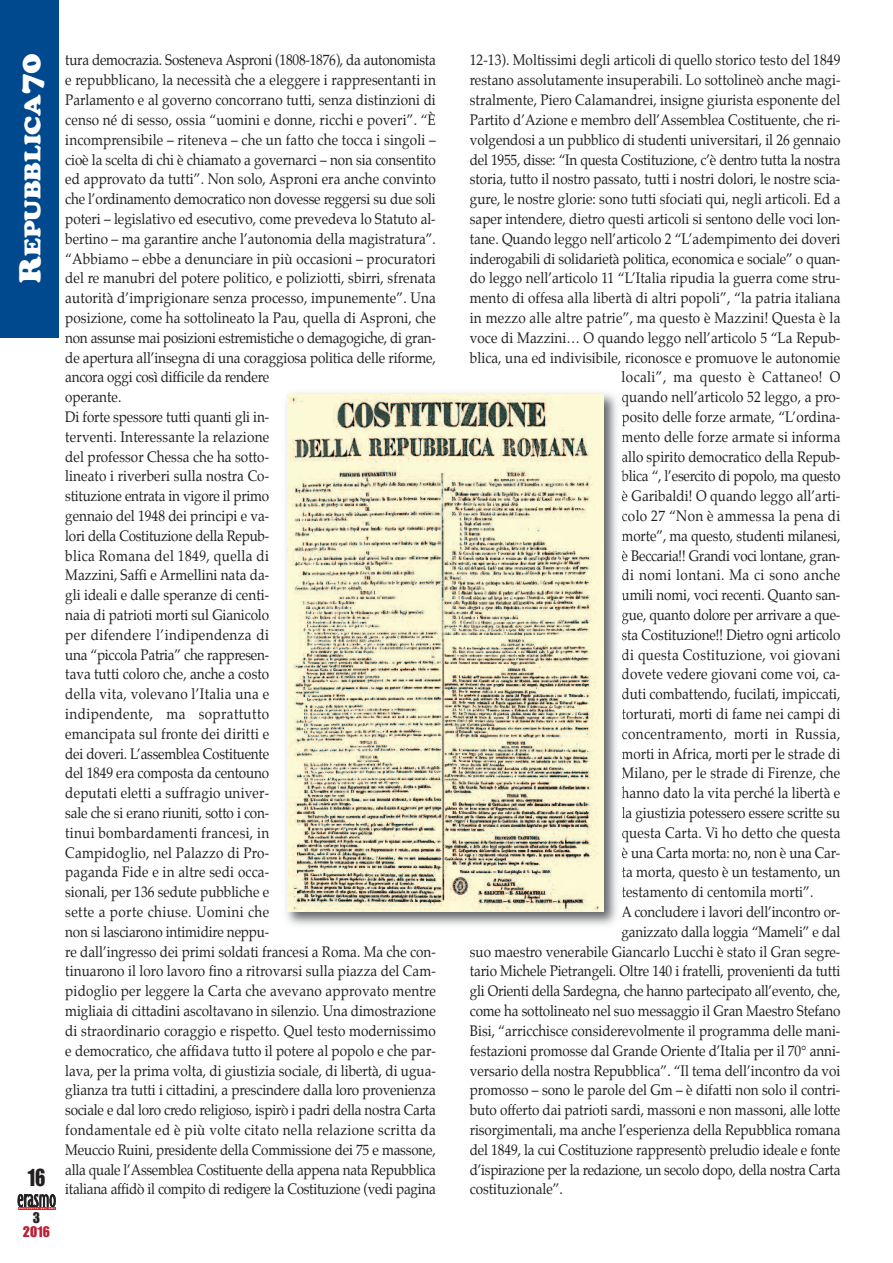
<style>
.page{position:relative;width:893px;height:1263px;background:#fff}
.page>*{position:absolute;margin:0;border:0;box-sizing:border-box;transform-origin:0 0}
.t1{font:24px "Impact";color:#231f20;scale:.9 1}
.t2{font:22.5px "Cooper Black Std";color:#fff;scale:1.1 1}
.t3{font:15px/19.8px "Palatino";color:#231f20;scale:.9 1}
.t4{font:15px "Palatino";letter-spacing:-.02em;color:#231f20;scale:.9 1}
.t5{font:15px "Palatino";letter-spacing:.03em;color:#231f20;scale:.9 1}
.t6{font:15px "Palatino";letter-spacing:.025em;color:#231f20;scale:.9 1}
.t7{font:15px "Impact";color:#ba1f33}
.t8{font:15px "Impact";color:#231f20}
.t9{font:700 2.1px "Officina Sans";letter-spacing:.2em;color:#fff;scale:1.53 1}
.s1{font-size:30px}
</style>
<div class="page">
<div style="left:0;top:0;width:59px;height:338px;background:#01498e"></div>
<svg style="left:18px;top:1194px;width:38px;height:13px"></svg>
<hr style="left:18px;top:1207px;width:38px;height:2px;background:#ee1d23">
<img style="left:286px;top:393px;width:337px;height:532px">
<svg style="left:622px;top:414px;width:1px;height:12px"></svg>
<svg style="left:621px;top:470px;width:2px;height:11px"></svg>
<svg style="left:622px;top:786px;width:1px;height:12px"></svg>
<svg style="left:622px;top:807px;width:1px;height:12px"></svg>
<img style="left:287px;top:394px;width:317px;height:518px">
<h2 class="t2" style="left:25px;top:283px;width:211px;rotate:-90deg"><span class="s1">R</span>EPUBBLICA<span class="s1">70</span></h2>
<h1 class="t1" style="left:27px;top:1169px;width:22px">16</h1>
<p class="t9" style="left:19px;top:1207px;width:25px">Notiziario del GOI</p>
<p class="t8" style="left:33px;top:1212px;width:9px">3</p>
<p class="t7" style="left:23px;top:1226px;width:29px">2016</p>
<p class="t3" style="left:65px;top:52px;width:413px">tura democrazia. Sosteneva Asproni (1808-1876), da autonomista e repubblicano, la necessità che a eleggere i rappresentanti in Parlamento e al governo concorrano tutti, senza distinzioni di censo né di sesso, ossia “uomini e donne, ricchi e poveri”. “È incomprensibile – riteneva – che un fatto che tocca i singoli – cioè la scelta di chi è chiamato a governarci – non sia consentito ed approvato da tutti”. Non solo, Asproni era anche convinto che l’ordinamento democratico non dovesse reggersi su due soli poteri – legislativo ed esecutivo, come prevedeva lo Statuto al&shy;bertino – ma garantire anche l’autonomia della magistratura”. “Abbiamo – ebbe a denunciare in più occasioni – procuratori del re manubri del potere politico, e poliziotti, sbirri, sfrenata autorità d’imprigionare senza processo, impunemente”. Una posizione, come ha sottolineato la Pau, quella di Asproni, che non assunse mai posizioni estremistiche o demagogiche, di gran&shy;de apertura all’insegna di una coraggiosa politica delle riforme, ancora oggi così difficile da rendere<br>operante.<br>Di forte spessore tutti quanti gli in-<br>terventi. Interessante la relazione<br>del professor Chessa che ha sotto-<br>lineato i riverberi sulla nostra Co-<br>stituzione entrata in vigore il primo<br>gennaio del 1948 dei principi e va-<br>lori della Costituzione della Repub-<br>blica Romana del 1849, quella di<br>Mazzini, Saffi e Armellini nata da-<br>gli ideali e dalle speranze di centi-<br>naia di patrioti morti sul Gianicolo<br>per difendere l’indipendenza di<br>una “piccola Patria” che rappresen-<br>tava tutti coloro che, anche a costo<br>della vita, volevano l’Italia una e<br>indipendente, ma soprattutto<br>emancipata sul fronte dei diritti e<br>dei doveri. L’assemblea Costituente<br>del 1849 era composta da centouno<br>deputati eletti a suffragio univer-<br>sale che si erano riuniti, sotto i con-<br>tinui bombardamenti francesi, in<br>Campidoglio, nel Palazzo di Pro-<br>paganda Fide e in altre sedi occa-<br>sionali, per 136 sedute pubbliche e<br>sette a porte chiuse. Uomini che<br>non si lasciarono intimidire neppu-<br>re dall’ingresso dei primi soldati francesi a Roma. Ma che con&shy;tinuarono il loro lavoro fino a ritrovarsi sulla piazza del Cam&shy;pidoglio per leggere la Carta che avevano approvato mentre migliaia di cittadini ascoltavano in silenzio. Una dimostrazione di straordinario coraggio e rispetto. Quel testo modernissimo e democratico, che affidava tutto il potere al popolo e che par&shy;lava, per la prima volta, di giustizia sociale, di libertà, di ugua&shy;glianza tra tutti i cittadini, a prescindere dalla loro provenienza sociale e dal loro credo religioso, ispirò i padri della nostra Carta fondamentale ed è più volte citato nella relazione scritta da Meuccio Ruini, presidente della Commissione dei 75 e massone, alla quale l’Assemblea Costituente della appena nata Repubblica italiana affidò il compito di redigere la Costituzione (vedi pagina</p>
<p class="t3" style="left:470px;top:51px;width:413px">12-13). Moltissimi degli articoli di quello storico testo del 1849</p>
<p class="t3" style="left:470px;top:71px;width:413px">restano assolutamente insuperabili. Lo sottolineò anche magi-</p>
<p class="t3" style="left:470px;top:91px;width:413px">stralmente, Piero Calamandrei, insigne giurista esponente del</p>
<p class="t3" style="left:470px;top:111px;width:413px">Partito d’Azione e membro dell’Assemblea Costituente, che ri-</p>
<p class="t3" style="left:470px;top:131px;width:413px">volgendosi a un pubblico di studenti universitari, il 26 gennaio</p>
<p class="t4" style="left:470px;top:152px;width:413px">del 1955, disse: “In questa Costituzione, c’è dentro tutta la nostra</p>
<p class="t3" style="left:470px;top:170px;width:413px">storia, tutto il nostro passato, tutti i nostri dolori, le nostre scia-</p>
<p class="t3" style="left:470px;top:190px;width:413px">gure, le nostre glorie: sono tutti sfociati qui, negli articoli. Ed a</p>
<p class="t3" style="left:470px;top:210px;width:413px">saper intendere, dietro questi articoli si sentono delle voci lon-</p>
<p class="t3" style="left:470px;top:230px;width:413px">tane. Quando leggo nell’articolo 2 “L’adempimento dei doveri</p>
<p class="t3" style="left:470px;top:250px;width:413px">inderogabili di solidarietà politica, economica e sociale” o quan-</p>
<p class="t3" style="left:470px;top:269px;width:413px">do leggo nell’articolo 11 “L’Italia ripudia la guerra come stru-</p>
<p class="t3" style="left:470px;top:289px;width:413px">mento di offesa alla libertà di altri popoli”, “la patria italiana</p>
<p class="t3" style="left:470px;top:309px;width:413px">in mezzo alle altre patrie”, ma questo è Mazzini! Questa è la</p>
<p class="t3" style="left:470px;top:329px;width:413px">voce di Mazzini… O quando leggo nell’articolo 5 “La Repub-</p>
<p class="t3" style="left:470px;top:349px;width:413px">blica, una ed indivisibile, riconosce e promuove le autonomie</p>
<p class="t5" style="left:622px;top:370px;width:245px">locali”, ma questo è Cattaneo! O</p>
<p class="t3" style="left:622px;top:388px;width:245px">quando nell’articolo 52 leggo, a pro-</p>
<p class="t3" style="left:622px;top:408px;width:245px">posito delle forze armate, “L’ordina-</p>
<p class="t3" style="left:622px;top:428px;width:245px">mento delle forze armate si informa</p>
<p class="t3" style="left:622px;top:448px;width:245px">allo spirito democratico della Repub-</p>
<p class="t4" style="left:622px;top:469px;width:245px">blica “, l’esercito di popolo, ma questo</p>
<p class="t3" style="left:622px;top:487px;width:245px">è Garibaldi! O quando leggo all’arti-</p>
<p class="t6" style="left:622px;top:509px;width:245px">colo 27 “Non è ammessa la pena di</p>
<p class="t3" style="left:622px;top:527px;width:245px">morte”, ma questo, studenti milanesi,</p>
<p class="t4" style="left:622px;top:548px;width:245px">è Beccaria!! Grandi voci lontane, gran-</p>
<p class="t5" style="left:622px;top:568px;width:245px">di nomi lontani. Ma ci sono anche</p>
<p class="t3" style="left:622px;top:586px;width:245px">umili nomi, voci recenti. Quanto san-</p>
<p class="t4" style="left:622px;top:608px;width:245px">gue, quanto dolore per arrivare a que-</p>
<p class="t3" style="left:622px;top:626px;width:245px">sta Costituzione!! Dietro ogni articolo</p>
<p class="t6" style="left:622px;top:647px;width:245px">di questa Costituzione, voi giovani</p>
<p class="t3" style="left:622px;top:665px;width:245px">dovete vedere giovani come voi, ca-</p>
<p class="t3" style="left:622px;top:685px;width:245px">duti combattendo, fucilati, impiccati,</p>
<p class="t3" style="left:622px;top:705px;width:245px">torturati, morti di fame nei campi di</p>
<p class="t5" style="left:622px;top:726px;width:245px">concentramento, morti in Russia,</p>
<p class="t3" style="left:622px;top:745px;width:245px">morti in Africa, morti per le strade di</p>
<p class="t3" style="left:622px;top:764px;width:245px">Milano, per le strade di Firenze, che</p>
<p class="t3" style="left:622px;top:784px;width:245px">hanno dato la vita perché la libertà e</p>
<p class="t3" style="left:622px;top:804px;width:245px">la giustizia potessero essere scritte su</p>
<p class="t3" style="left:622px;top:824px;width:245px">questa Carta. Vi ho detto che questa</p>
<p class="t3" style="left:622px;top:844px;width:244px">è una Carta morta: no, non è una Car-</p>
<p class="t3" style="left:622px;top:863px;width:245px">ta morta, questo è un testamento, un</p>
<p class="t3" style="left:622px;top:883px;width:215px">testamento di centomila morti”.</p>
<p class="t3" style="left:622px;top:903px;width:245px">A concludere i lavori dell’incontro or-</p>
<p class="t3" style="left:622px;top:923px;width:245px">ganizzato dalla loggia “Mameli” e dal</p>
<p class="t3" style="left:470px;top:943px;width:413px">suo maestro venerabile Giancarlo Lucchi è stato il Gran segre-</p>
<p class="t3" style="left:470px;top:962px;width:413px">tario Michele Pietrangeli. Oltre 140 i fratelli, provenienti da tutti</p>
<p class="t3" style="left:470px;top:982px;width:413px">gli Orienti della Sardegna, che hanno partecipato all’evento, che,</p>
<p class="t3" style="left:470px;top:1002px;width:413px">come ha sottolineato nel suo messaggio il Gran Maestro Stefano</p>
<p class="t3" style="left:470px;top:1022px;width:413px">Bisi, “arricchisce considerevolmente il programma delle mani-</p>
<p class="t3" style="left:470px;top:1042px;width:413px">festazioni promosse dal Grande Oriente d’Italia per il 70° anni-</p>
<p class="t3" style="left:470px;top:1061px;width:413px">versario della nostra Repubblica”. “Il tema dell’incontro da voi</p>
<p class="t3" style="left:470px;top:1081px;width:413px">promosso – sono le parole del Gm – è difatti non solo il contri-</p>
<p class="t3" style="left:470px;top:1101px;width:413px">buto offerto dai patrioti sardi, massoni e non massoni, alle lotte</p>
<p class="t3" style="left:470px;top:1121px;width:413px">risorgimentali, ma anche l’esperienza della Repubblica romana</p>
<p class="t3" style="left:470px;top:1141px;width:413px">del 1849, la cui Costituzione rappresentò preludio ideale e fonte</p>
<p class="t4" style="left:470px;top:1162px;width:413px">d’ispirazione per la redazione, un secolo dopo, della nostra Carta</p>
<p class="t3" style="left:470px;top:1180px;width:105px">costituzionale”.</p>
</div>
